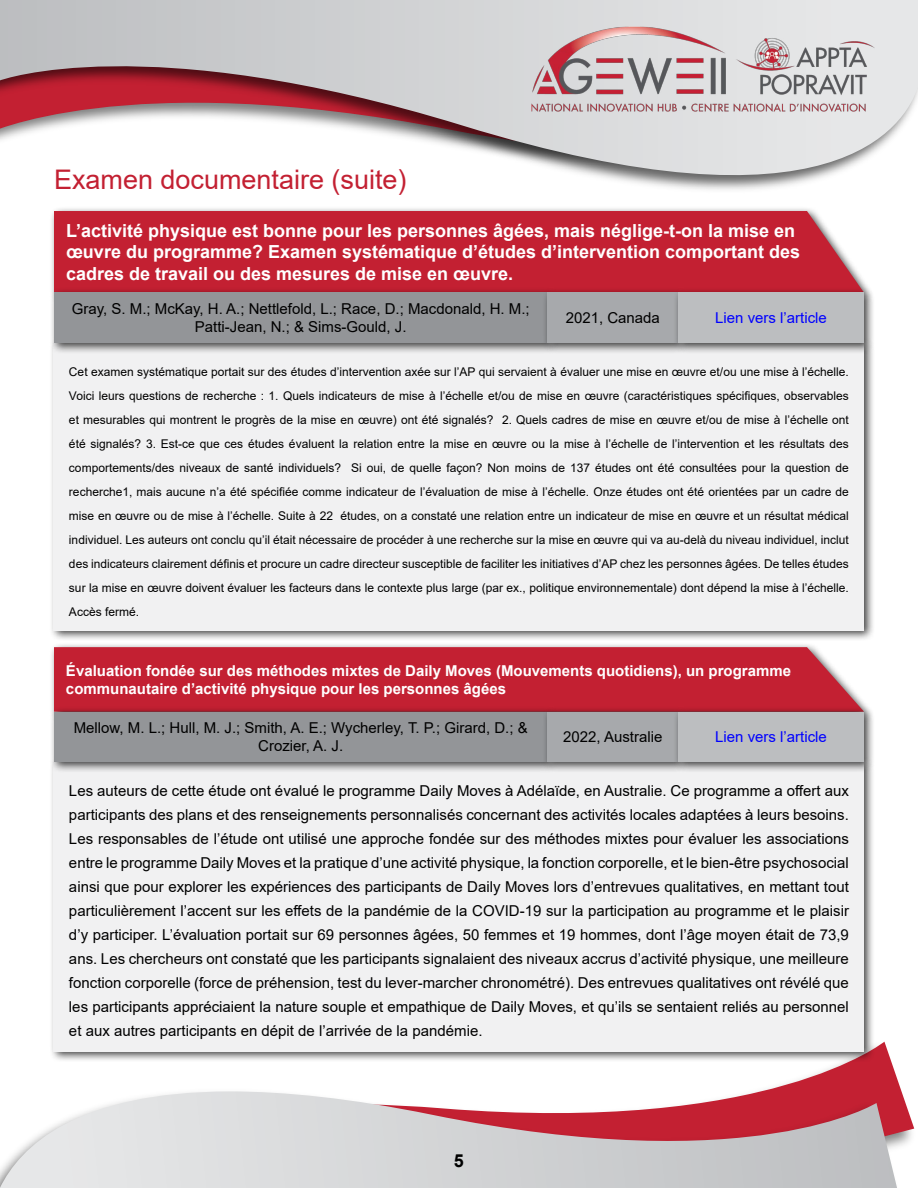
<style>
.page{position:relative;width:918px;height:1188px;background:#fff}
.page>*{position:absolute;margin:0;border:0;box-sizing:border-box;transform-origin:0 0}
.t1{font:27px "Arial";color:#c32032}
.t2{font:700 18px/21.6px "Arial";color:#fff}
.t3{font:700 18px "Arial";color:#000}
.t4{font:15px/24px "Arial";color:#000;text-align:center}
.t5{font:700 15px/18px "Arial";color:#fff}
.t6{font:15px "Arial";color:#00f}
.t7{font:12px/24px "Arial";color:#000;text-align:justify}
</style>
<div class="page">
<svg style="left:784px;top:1042px;width:130px;height:102px"></svg>
<img style="left:762px;top:1085px;width:142px;height:103px">
<svg style="left:0;top:1091px;width:876px;height:97px;background:#d7c1c4"></svg>
<svg style="left:0;top:0;width:918px;height:190px"></svg>
<img style="left:516px;top:13px;width:374px;height:112px">
<div style="left:49px;top:206px;width:825px;height:98px;background:#000;opacity:.75"></div>
<div style="left:54px;top:211px;width:810px;height:76px;background:#c32032"></div>
<div style="left:49px;top:338px;width:826px;height:304px;background:#000;opacity:.75"></div>
<div style="left:54px;top:343px;width:810px;height:288px;background:#f1f1f2"></div>
<div style="left:49px;top:287px;width:510px;height:67px;background:#000;opacity:.75"></div>
<div style="left:54px;top:293px;width:494px;height:50px;background:#939598"></div>
<div style="left:542px;top:287px;width:148px;height:67px;background:#000;opacity:.75"></div>
<div style="left:548px;top:293px;width:130px;height:50px;background:#a7a9ac"></div>
<div style="left:673px;top:287px;width:202px;height:67px;background:#000;opacity:.75"></div>
<div style="left:678px;top:293px;width:186px;height:50px;background:#bcbec0"></div>
<div style="left:49px;top:642px;width:825px;height:81px;background:#000;opacity:.75"></div>
<div style="left:54px;top:647px;width:810px;height:59px;background:#c32032"></div>
<div style="left:49px;top:756px;width:826px;height:306px;background:#000;opacity:.75"></div>
<div style="left:54px;top:762px;width:810px;height:289px;background:#f1f1f2"></div>
<div style="left:49px;top:706px;width:510px;height:67px;background:#000;opacity:.75"></div>
<div style="left:54px;top:712px;width:493px;height:50px;background:#939598"></div>
<div style="left:542px;top:706px;width:148px;height:67px;background:#000;opacity:.75"></div>
<div style="left:547px;top:712px;width:131px;height:50px;background:#a7a9ac"></div>
<div style="left:673px;top:706px;width:202px;height:67px;background:#000;opacity:.75"></div>
<div style="left:678px;top:712px;width:186px;height:50px;background:#bcbec0"></div>
<h1 class="t1" style="left:54px;top:161px;width:354px">Examen documentaire (suite)</h1>
<p class="t2" style="left:66px;top:220px;width:736px">L’activité physique est bonne pour les personnes âgées, mais néglige-t-on la mise en œuvre du programme? Examen systématique d’études d’intervention comportant des cadres de travail ou des mesures de mise en œuvre.</p>
<p class="t4" style="left:72px;top:300px;width:459px;line-height:18px">Gray, S. M.; McKay, H. A.; Nettlefold, L.; Race, D.; Macdonald, H. M.;<br>Patti-Jean, N.; &amp; Sims-Gould, J.</p>
<p class="t4" style="left:566px;top:306px;width:96px">2021, Canada</p>
<p class="t6" style="left:715px;top:308px;width:113px">Lien vers l’article</p>
<p class="t7" style="left:69px;top:359px;width:781px">Cet examen systématique portait sur des études d’intervention axée sur l’AP qui servaient à évaluer une mise en œuvre et/ou une mise à l’échelle.<br>Voici leurs questions de recherche : 1. Quels indicateurs de mise à l’échelle et/ou de mise en œuvre (caractéristiques spécifiques, observables et mesurables qui montrent le progrès de la mise en œuvre) ont été signalés? 2. Quels cadres de mise en œuvre et/ou de mise à l’échelle ont été signalés? 3. Est-ce que ces études évaluent la relation entre la mise en œuvre ou la mise à l’échelle de l’intervention et les résultats des comportements/des niveaux de santé individuels? Si oui, de quelle façon? Non moins de 137 études ont été consultées pour la question de recherche1, mais aucune n’a été spécifiée comme indicateur de l’évaluation de mise à l’échelle. Onze études ont été orientées par un cadre de mise en œuvre ou de mise à l’échelle. Suite à 22 études, on a constaté une relation entre un indicateur de mise en œuvre et un résultat médical individuel. Les auteurs ont conclu qu’il était nécessaire de procéder à une recherche sur la mise en œuvre qui va au-delà du niveau individuel, inclut des indicateurs clairement définis et procure un cadre directeur susceptible de faciliter les initiatives d’AP chez les personnes âgées. De telles études sur la mise en œuvre doivent évaluer les facteurs dans le contexte plus large (par ex., politique environnementale) dont dépend la mise à l’échelle.<br>Accès fermé.</p>
<p class="t5" style="left:66px;top:662px;width:727px">Évaluation fondée sur des méthodes mixtes de Daily Moves (Mouvements quotidiens), un programme communautaire d’activité physique pour les personnes âgées</p>
<p class="t4" style="left:74px;top:719px;width:456px;line-height:18px">Mellow, M. L.; Hull, M. J.; Smith, A. E.; Wycherley, T. P.; Girard, D.; &amp;<br>Crozier, A. J.</p>
<p class="t4" style="left:563px;top:725px;width:101px">2022, Australie</p>
<p class="t6" style="left:715px;top:726px;width:113px">Lien vers l’article</p>
<p class="t4" style="left:69px;top:779px;width:782px;text-align:justify">Les auteurs de cette étude ont évalué le programme Daily Moves à Adélaïde, en Australie. Ce programme a offert aux participants des plans et des renseignements personnalisés concernant des activités locales adaptées à leurs besoins.<br>Les responsables de l’étude ont utilisé une approche fondée sur des méthodes mixtes pour évaluer les associations entre le programme Daily Moves et la pratique d’une activité physique, la fonction corporelle, et le bien-être psychosocial ainsi que pour explorer les expériences des participants de Daily Moves lors d’entrevues qualitatives, en mettant tout particulièrement l’accent sur les effets de la pandémie de la COVID-19 sur la participation au programme et le plaisir d’y participer. L’évaluation portait sur 69 personnes âgées, 50 femmes et 19 hommes, dont l’âge moyen était de 73,9 ans. Les chercheurs ont constaté que les participants signalaient des niveaux accrus d’activité physique, une meilleure fonction corporelle (force de préhension, test du lever-marcher chronométré). Des entrevues qualitatives ont révélé que les participants appréciaient la nature souple et empathique de Daily Moves, et qu’ils se sentaient reliés au personnel et aux autres participants en dépit de l’arrivée de la pandémie.</p>
<p class="t3" style="left:454px;top:1148px;width:12px">5</p>
</div>
